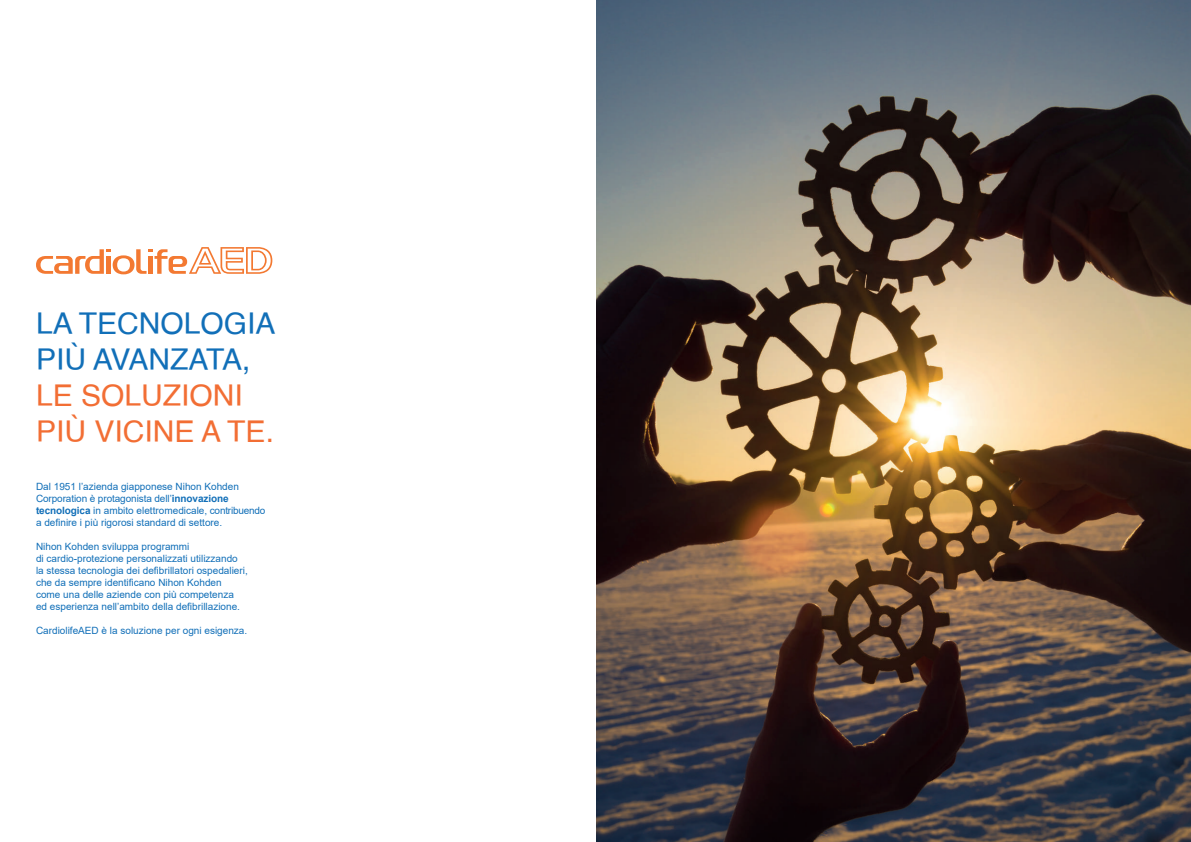
<style>
.page{position:relative;width:1191px;height:842px;background:#fff}
.page>*{position:absolute;margin:0;border:0;box-sizing:border-box;transform-origin:0 0}
.t1{font:30px/36px "Helvetica";color:#116fb8}
.t2{font:30px/36px "Helvetica";color:#f26e34}
.t3{font:10px/12px "Arial";color:#116fb8}
.s1{font-weight:700}
</style>
<div class="page">
<svg style="left:36px;top:247px;width:236px;height:27px"></svg>
<img style="left:596px;top:0;width:595px;height:842px">
<h1 class="t1" style="left:36px;top:306px;width:241px">LA TECNOLOGIA<br>PIÙ AVANZATA,</h1>
<h1 class="t2" style="left:36px;top:378px;width:239px">LE SOLUZIONI<br>PIÙ VICINE A TE.</h1>
<p class="t3" style="left:36px;top:481px;width:231px">Dal 1951 l’azienda giapponese Nihon Kohden Corporation è protagonista dell’<span class="s1">innovazione tecnologica</span> in ambito elettromedicale, contribuendo a definire i più rigorosi standard di settore.</p>
<p class="t3" style="left:36px;top:541px;width:213px">Nihon Kohden sviluppa programmi<br>di cardio-protezione personalizzati utilizzando la stessa tecnologia dei defibrillatori ospedalieri, che da sempre identificano Nihon Kohden come una delle aziende con più competenza<br>ed esperienza nell’ambito della defibrillazione.</p>
<p class="t3" style="left:36px;top:625px;width:213px">CardiolifeAED è la soluzione per ogni esigenza.</p>
</div>
